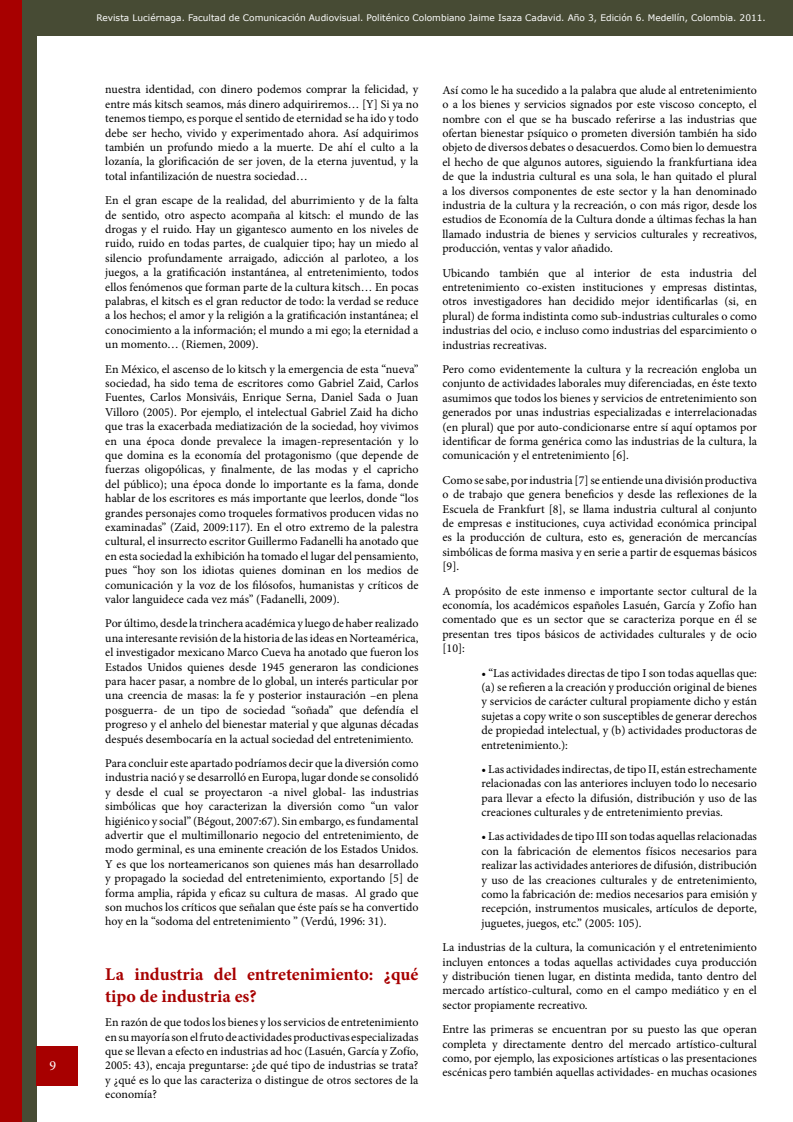
<style>
.page{position:relative;width:793px;height:1122px;background:#fff}
.page>*{position:absolute;margin:0;border:0;box-sizing:border-box;transform-origin:0 0}
.t1{font:700 18px/21.6px "Minion Pro";color:#a70000}
.t2{font:14px "Minion Pro";color:#fff}
.t3{font:12px/14.4px "Minion Pro";color:#000;text-align:justify}
.t4{font:9px "MS Reference Sans Serif";color:#fff}
</style>
<div class="page">
<div style="left:11px;top:0;width:25px;height:1122px;background:#474b34"></div>
<div style="left:1px;top:0;width:792px;height:36px;background:#474b34"></div>
<div style="left:0;top:0;width:22px;height:1122px;background:#a70000"></div>
<div style="left:36px;top:1046px;width:42px;height:40px;background:#a70000"></div>
<p class="t2" style="left:50px;top:1056px;width:8px">9</p>
<p class="t4" style="left:96px;top:12px;width:671px">Revista Luciérnaga. Facultad de Comunicación Audiovisual. Politénico Colombiano Jaime Isaza Cadavid. Año 3, Edición 6. Medellín, Colombia. 2011.</p>
<p class="t3" style="left:105px;top:82px;width:315px">nuestra identidad, con dinero podemos comprar la felicidad, y entre más kitsch seamos, más dinero adquiriremos… [Y] Si ya no tenemos tiempo, es porque el sentido de eternidad se ha ido y todo debe ser hecho, vivido y experimentado ahora. Así adquirimos también un profundo miedo a la muerte. De ahí el culto a la lozanía, la glorificación de ser joven, de la eterna juventud, y la total infantilización de nuestra sociedad…</p>
<p class="t3" style="left:105px;top:193px;width:315px">En el gran escape de la realidad, del aburrimiento y de la falta de sentido, otro aspecto acompaña al kitsch: el mundo de las drogas y el ruido. Hay un gigantesco aumento en los niveles de ruido, ruido en todas partes, de cualquier tipo; hay un miedo al silencio profundamente arraigado, adicción al parloteo, a los juegos, a la gratificación instantánea, al entretenimiento, todos ellos fenómenos que forman parte de la cultura kitsch… En pocas palabras, el kitsch es el gran reductor de todo: la verdad se reduce a los hechos; el amor y la religión a la gratificación instantánea; el conocimiento a la información; el mundo a mi ego; la eternidad a un momento… (Riemen, 2009).</p>
<p class="t3" style="left:105px;top:362px;width:315px">En México, el ascenso de lo kitsch y la emergencia de esta “nueva” sociedad, ha sido tema de escritores como Gabriel Zaid, Carlos Fuentes, Carlos Monsiváis, Enrique Serna, Daniel Sada o Juan Villoro (2005). Por ejemplo, el intelectual Gabriel Zaid ha dicho que tras la exacerbada mediatización de la sociedad, hoy vivimos en una época donde prevalece la imagen-representación y lo que domina es la economía del protagonismo (que depende de fuerzas oligopólicas, y finalmente, de las modas y el capricho del público); una época donde lo importante es la fama, donde hablar de los escritores es más importante que leerlos, donde “los grandes personajes como troqueles formativos producen vidas no examinadas” (Zaid, 2009:117). En el otro extremo de la palestra cultural, el insurrecto escritor Guillermo Fadanelli ha anotado que en esta sociedad la exhibición ha tomado el lugar del pensamiento, pues “hoy son los idiotas quienes dominan en los medios de comunicación y la voz de los filósofos, humanistas y críticos de valor languidece cada vez más” (Fadanelli, 2009).</p>
<p class="t3" style="left:105px;top:616px;width:315px">Por último, desde la trinchera académica y luego de haber realizado una interesante revisión de la historia de las ideas en Norteamérica, el investigador mexicano Marco Cueva ha anotado que fueron los Estados Unidos quienes desde 1945 generaron las condiciones para hacer pasar, a nombre de lo global, un interés particular por una creencia de masas: la fe y posterior instauración –en plena posguerra- de un tipo de sociedad “soñada” que defendía el progreso y el anhelo del bienestar material y que algunas décadas después desembocaría en la actual sociedad del entretenimiento.</p>
<p class="t3" style="left:105px;top:756px;width:315px">Para concluir este apartado podríamos decir que la diversión como industria nació y se desarrolló en Europa, lugar donde se consolidó y desde el cual se proyectaron -a nivel global- las industrias simbólicas que hoy caracterizan la diversión como “un valor higiénico y social” (Bégout, 2007:67). Sin embargo, es fundamental advertir que el multimillonario negocio del entretenimiento, de modo germinal, es una eminente creación de los Estados Unidos.<br>Y es que los norteamericanos son quienes más han desarrollado y propagado la sociedad del entretenimiento, exportando [5] de forma amplia, rápida y eficaz su cultura de masas. Al grado que son muchos los críticos que señalan que éste país se ha convertido hoy en la “sodoma del entretenimiento ” (Verdú, 1996: 31).</p>
<h1 class="t1" style="left:105px;top:963px;width:315px">La industria del entretenimiento: ¿qué tipo de industria es?</h1>
<p class="t3" style="left:105px;top:1015px;width:315px">En razón de que todos los bienes y los servicios de entretenimiento en su mayoría son el fruto de actividades productivas especializadas que se llevan a efecto en industrias ad hoc (Lasuén, García y Zofío, 2005: 43), encaja preguntarse: ¿de qué tipo de industrias se trata? y ¿qué es lo que las caracteriza o distingue de otros sectores de la economía?</p>
<p class="t3" style="left:442px;top:83px;width:316px">Así como le ha sucedido a la palabra que alude al entretenimiento o a los bienes y servicios signados por este viscoso concepto, el nombre con el que se ha buscado referirse a las industrias que ofertan bienestar psíquico o prometen diversión también ha sido objeto de diversos debates o desacuerdos. Como bien lo demuestra el hecho de que algunos autores, siguiendo la frankfurtiana idea de que la industria cultural es una sola, le han quitado el plural a los diversos componentes de este sector y la han denominado industria de la cultura y la recreación, o con más rigor, desde los estudios de Economía de la Cultura donde a últimas fechas la han llamado industria de bienes y servicios culturales y recreativos, producción, ventas y valor añadido.</p>
<p class="t3" style="left:442px;top:266px;width:316px">Ubicando también que al interior de esta industria del entretenimiento co-existen instituciones y empresas distintas, otros investigadores han decidido mejor identificarlas (si, en plural) de forma indistinta como sub-industrias culturales o como industrias del ocio, e incluso como industrias del esparcimiento o industrias recreativas.</p>
<p class="t3" style="left:442px;top:362px;width:316px">Pero como evidentemente la cultura y la recreación engloba un conjunto de actividades laborales muy diferenciadas, en éste texto asumimos que todos los bienes y servicios de entretenimiento son generados por unas industrias especializadas e interrelacionadas (en plural) que por auto-condicionarse entre sí aquí optamos por identificar de forma genérica como las industrias de la cultura, la comunicación y el entretenimiento [6].</p>
<p class="t3" style="left:442px;top:473px;width:316px">Como se sabe, por industria [7] se entiende una división productiva o de trabajo que genera beneficios y desde las reflexiones de la Escuela de Frankfurt [8], se llama industria cultural al conjunto de empresas e instituciones, cuya actividad económica principal es la producción de cultura, esto es, generación de mercancías simbólicas de forma masiva y en serie a partir de esquemas básicos [9].</p>
<p class="t3" style="left:442px;top:584px;width:316px">A propósito de este inmenso e importante sector cultural de la economía, los académicos españoles Lasuén, García y Zofío han comentado que es un sector que se caracteriza porque en él se presentan tres tipos básicos de actividades culturales y de ocio [10]:</p>
<p class="t3" style="left:481px;top:666px;width:277px">• “Las actividades directas de tipo I son todas aquellas que: (a) se refieren a la creación y producción original de bienes y servicios de carácter cultural propiamente dicho y están sujetas a copy write o son susceptibles de generar derechos de propiedad intelectual, y (b) actividades productoras de entretenimiento.):</p>
<p class="t3" style="left:481px;top:762px;width:277px">• Las actividades indirectas, de tipo II, están estrechamente relacionadas con las anteriores incluyen todo lo necesario para llevar a efecto la difusión, distribución y uso de las creaciones culturales y de entretenimiento previas.</p>
<p class="t3" style="left:481px;top:830px;width:277px">• Las actividades de tipo III son todas aquellas relacionadas con la fabricación de elementos físicos necesarios para realizar las actividades anteriores de difusión, distribución y uso de las creaciones culturales y de entretenimiento, como la fabricación de: medios necesarios para emisión y recepción, instrumentos musicales, artículos de deporte, juguetes, juegos, etc.” (2005: 105).</p>
<p class="t3" style="left:442px;top:940px;width:316px">La industrias de la cultura, la comunicación y el entretenimiento incluyen entonces a todas aquellas actividades cuya producción y distribución tienen lugar, en distinta medida, tanto dentro del mercado artístico-cultural, como en el campo mediático y en el sector propiamente recreativo.</p>
<p class="t3" style="left:442px;top:1022px;width:316px">Entre las primeras se encuentran por su puesto las que operan completa y directamente dentro del mercado artístico-cultural como, por ejemplo, las exposiciones artísticas o las presentaciones escénicas pero también aquellas actividades- en muchas ocasiones</p>
</div>
